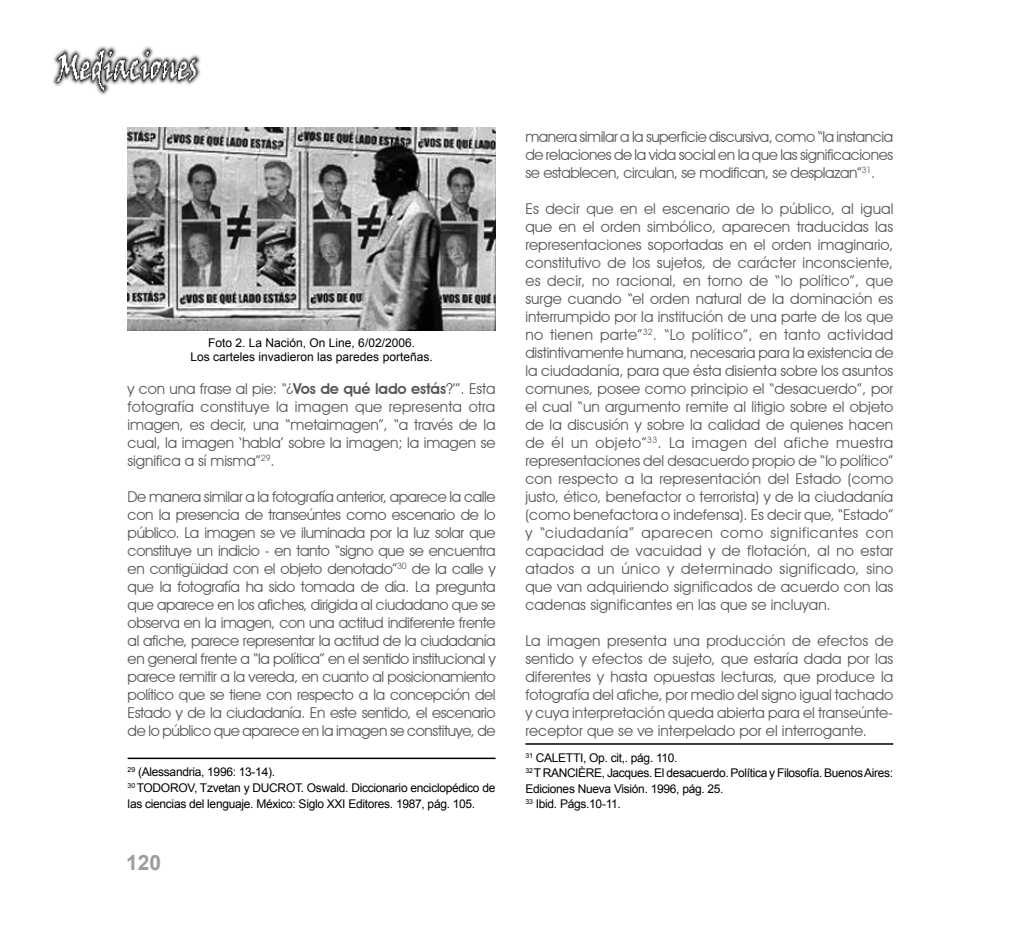
<style>
.page{position:relative;width:1021px;height:936px;background:#fff}
.page>*{position:absolute;margin:0;border:0;box-sizing:border-box;transform-origin:0 0}
.t1{font:700 21px "Arial";color:#9c9d9f}
.t2{font:15px/18px "Avant Garde IT Cby BT";letter-spacing:-.01em;color:#58585a;text-align:justify}
.t3{font:12px/15.5px "Arial";letter-spacing:-.025em;color:#000}
.t4{font:12px/14.4px "Arial";color:#000;text-align:center}
.s1{font-weight:600}
</style>
<div class="page">
<img style="left:52px;top:46px;width:149px;height:49px">
<img style="left:128px;top:128px;width:367px;height:202px">
<hr style="left:128px;top:757px;width:367px;height:2px;background:#000">
<hr style="left:525px;top:743px;width:368px;height:1px;background:#000">
<p class="t4" style="left:190px;top:335px;width:244px">Foto 2. La Nación, On Line, 6/02/2006.<br>Los carteles invadieron las paredes porteñas.</p>
<p class="t2" style="left:128px;top:379px;width:369px">y con una frase al pie: “¿<span class="s1">Vos de qué lado estás</span>?’”. Esta fotografía constituye la imagen que representa otra imagen, es decir, una “metaimagen”, “a través de la cual, la imagen ‘habla’ sobre la imagen; la imagen se significa a sí misma”<sup>29</sup>.</p>
<p class="t2" style="left:128px;top:487px;width:369px">De manera similar a la fotografía anterior, aparece la calle con la presencia de transeúntes como escenario de lo público. La imagen se ve iluminada por la luz solar que constituye un indicio - en tanto “signo que se encuentra en contigüidad con el objeto denotado”<sup>30</sup> de la calle y que la fotografía ha sido tomada de día. La pregunta que aparece en los afiches, dirigida al ciudadano que se observa en la imagen, con una actitud indiferente frente al afiche, parece representar la actitud de la ciudadanía en general frente a “la política” en el sentido institucional y parece remitir a la vereda, en cuanto al posicionamiento político que se tiene con respecto a la concepción del Estado y de la ciudadanía. En este sentido, el escenario de lo público que aparece en la imagen se constituye, de</p>
<p class="t3" style="left:128px;top:764px;width:369px;line-height:16px"><sup>29</sup> (Alessandria, 1996: 13-14).<br><sup>30</sup> TODOROV, Tzvetan y DUCROT. Oswald. Diccionario enciclopédico de las ciencias del lenguaje. México: Siglo XXI Editores. 1987, pág. 105.</p>
<h1 class="t1" style="left:126px;top:848px;width:37px">120</h1>
<p class="t2" style="left:525px;top:127px;width:369px">manera similar a la superficie discursiva, como “la instancia de relaciones de la vida social en la que las significaciones se establecen, circulan, se modifican, se desplazan”<sup>31</sup>.</p>
<p class="t2" style="left:525px;top:199px;width:369px">Es decir que en el escenario de lo público, al igual que en el orden simbólico, aparecen traducidas las representaciones soportadas en el orden imaginario, constitutivo de los sujetos, de carácter inconsciente, es decir, no racional, en torno de “lo político”, que surge cuando “el orden natural de la dominación es interrumpido por la institución de una parte de los que no tienen parte”<sup>32</sup>. “Lo político”, en tanto actividad distintivamente humana, necesaria para la existencia de la ciudadanía, para que ésta disienta sobre los asuntos comunes, posee como principio el “desacuerdo”, por el cual “un argumento remite al litigio sobre el objeto de la discusión y sobre la calidad de quienes hacen de él un objeto”<sup>33</sup>. La imagen del afiche muestra representaciones del desacuerdo propio de “lo político” con respecto a la representación del Estado (como justo, ético, benefactor o terrorista) y de la ciudadanía (como benefactora o indefensa). Es decir que, “Estado” y “ciudadanía” aparecen como significantes con capacidad de vacuidad y de flotación, al no estar atados a un único y determinado significado, sino que van adquiriendo significados de acuerdo con las cadenas significantes en las que se incluyan.</p>
<p class="t2" style="left:525px;top:631px;width:369px">La imagen presenta una producción de efectos de sentido y efectos de sujeto, que estaría dada por las diferentes y hasta opuestas lecturas, que produce la fotografía del afiche, por medio del signo igual tachado y cuya interpretación queda abierta para el transeúnte&shy;receptor que se ve interpelado por el interrogante.</p>
<p class="t3" style="left:525px;top:750px;width:369px"><sup>31</sup> CALETTI, Op. cit,. pág. 110.<br><sup>32</sup> T RANCIÈRE, Jacques. El desacuerdo. Política y Filosofía. Buenos Aires:<br>Ediciones Nueva Visión. 1996, pág. 25.<br><sup>33</sup> Ibid. Págs.10-11.</p>
</div>
